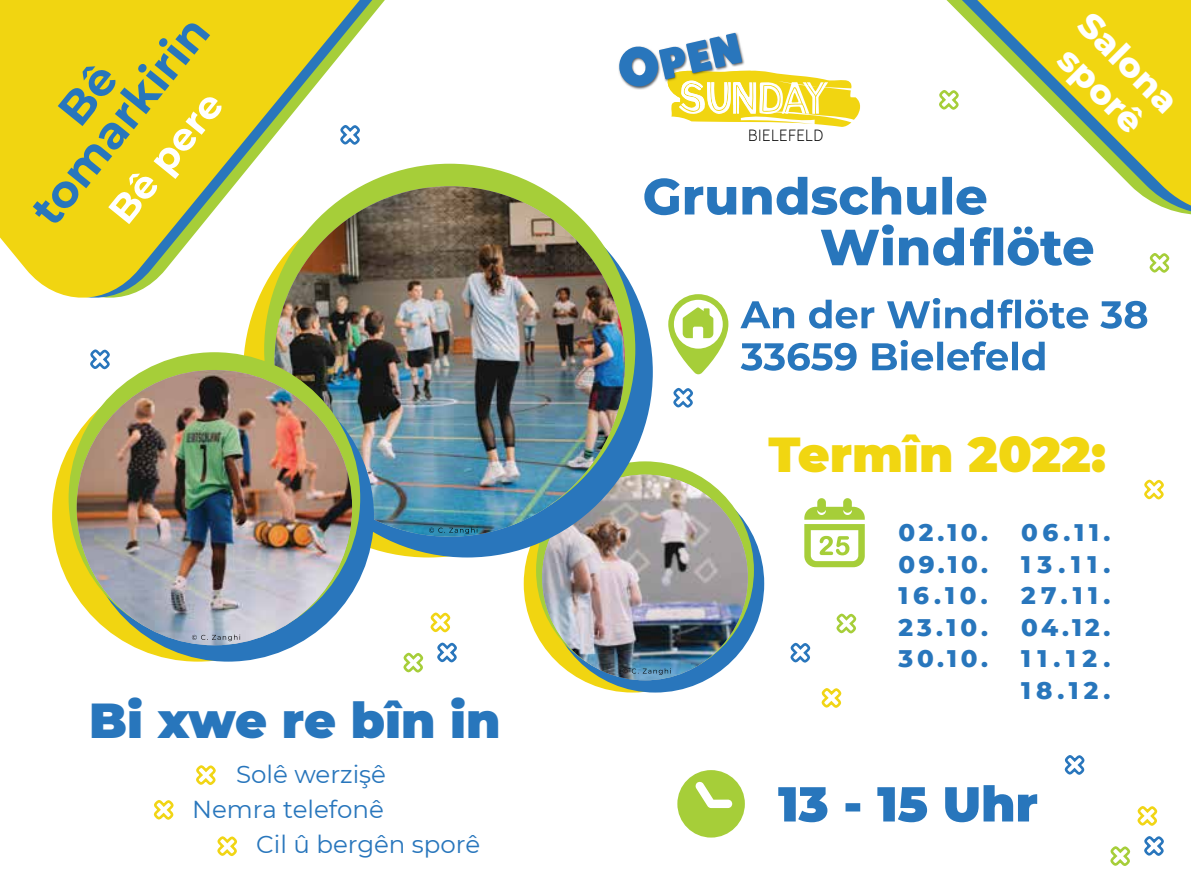
<style>
.page{position:relative;width:1191px;height:893px;background:#fff}
.page>*{position:absolute;margin:0;border:0;box-sizing:border-box;transform-origin:0 0}
.t1{font:900 49px "Montserrat";color:#2876bc}
.t2{font:900 49px "Montserrat";color:#f1d611}
.t3{font:700 45.5px/42px "Montserrat";color:#2876bc;text-align:center}
.t4{font:43.05px "Mister London Sans";color:#2976bc}
.t5{font:700 38.5px "Montserrat";color:#fff}
.t6{font:800 35px/38.9px "Montserrat";color:#fff}
.t7{font:800 24.5px/31.5px "Montserrat";letter-spacing:.19em;color:#2876bc;text-align:justify}
.t8{font:24.5px "Montserrat";color:#2876bc}
.t9{font:300 17.32px "Source Sans Pro";color:#000}
.s1{font-size:53.2px}
</style>
<div class="page">
<div style="left:524px;top:475px;width:217px;height:217px;background:#f1d511;border-radius:50%"></div>
<div style="left:546px;top:475px;width:218px;height:217px;background:#2976bc;border-radius:50%"></div>
<div style="left:536px;top:461px;width:218px;height:218px;background:#a6ce39;border-radius:50%"></div>
<img style="left:542px;top:475px;width:206px;height:205px;border-radius:103px">
<svg style="left:671px;top:70px;width:190px;height:57px"></svg>
<img style="left:618px;top:32px;width:132px;height:58px">
<img style="left:666px;top:71px;width:84px;height:34px">
<img style="left:680px;top:81px;width:25px;height:24px">
<img style="left:707px;top:82px;width:24px;height:23px">
<img style="left:733px;top:82px;width:17px;height:23px">
<div style="left:282px;top:186px;width:371px;height:371px;background:#2976bc;border-radius:50%"></div>
<div style="left:264px;top:164px;width:371px;height:371px;background:#a6ce39;border-radius:50%"></div>
<img style="left:274px;top:186px;width:351px;height:351px;border-radius:175px">
<svg style="left:90px;top:349px;width:20px;height:21px"></svg>
<svg style="left:1144px;top:479px;width:20px;height:21px"></svg>
<svg style="left:1064px;top:755px;width:21px;height:20px"></svg>
<svg style="left:836px;top:613px;width:21px;height:21px"></svg>
<svg style="left:1149px;top:253px;width:21px;height:20px"></svg>
<svg style="left:673px;top:387px;width:20px;height:21px"></svg>
<svg style="left:790px;top:642px;width:21px;height:21px"></svg>
<svg style="left:430px;top:612px;width:21px;height:21px"></svg>
<svg style="left:437px;top:642px;width:20px;height:21px"></svg>
<svg style="left:403px;top:652px;width:21px;height:21px"></svg>
<svg style="left:1137px;top:806px;width:21px;height:20px"></svg>
<svg style="left:1144px;top:836px;width:20px;height:20px"></svg>
<svg style="left:1110px;top:846px;width:21px;height:20px"></svg>
<svg style="left:384px;top:0;width:13px;height:307px"></svg>
<svg style="left:372px;top:0;width:12px;height:307px"></svg>
<svg style="left:0;top:0;width:372px;height:307px;fill:#f1d511"></svg>
<div style="left:52px;top:370px;width:292px;height:292px;background:#f1d511;border-radius:50%"></div>
<div style="left:82px;top:370px;width:292px;height:292px;background:#2976bc;border-radius:50%"></div>
<div style="left:69px;top:352px;width:291px;height:292px;background:#a6ce39;border-radius:50%"></div>
<img style="left:77px;top:370px;width:275px;height:275px;border-radius:138px">
<svg style="left:947px;top:0;width:244px;height:214px"></svg>
<svg style="left:962px;top:0;width:229px;height:212px"></svg>
<svg style="left:804px;top:498px;width:60px;height:69px"></svg>
<svg style="left:677px;top:770px;width:68px;height:67px"></svg>
<svg style="left:778px;top:785px;width:259px;height:37px"></svg>
<svg style="left:821px;top:688px;width:21px;height:20px"></svg>
<svg style="left:192px;top:635px;width:48px;height:6px"></svg>
<svg style="left:429px;top:527px;width:48px;height:7px"></svg>
<svg style="left:622px;top:668px;width:49px;height:7px"></svg>
<svg style="left:740px;top:340px;width:304px;height:31px"></svg>
<svg style="left:740px;top:298px;width:407px;height:31px"></svg>
<svg style="left:820px;top:224px;width:273px;height:42px"></svg>
<svg style="left:644px;top:177px;width:342px;height:38px"></svg>
<svg style="left:668px;top:294px;width:60px;height:80px"></svg>
<svg style="left:153px;top:800px;width:21px;height:20px"></svg>
<svg style="left:196px;top:765px;width:20px;height:20px"></svg>
<svg style="left:217px;top:836px;width:21px;height:20px"></svg>
<h2 class="t3" style="left:-10px;top:178px;width:254px;rotate:-51deg">Bê tomarkirin</h2>
<h3 class="t5" style="left:95px;top:201px;width:158px;rotate:-51deg">Bê pere</h3>
<h1 class="t1" style="left:89px;top:683px;width:413px">Bi xwe re bîn in</h1>
<p class="t8" style="left:236px;top:758px;width:151px">Solê werzişê</p>
<p class="t8" style="left:192px;top:793px;width:193px">Nemra telefonê</p>
<p class="t8" style="left:256px;top:828px;width:225px">Cil û bergên sporê</p>
<h3 class="t4" style="left:613px;top:52px;width:127px;rotate:-13deg"><span class="s1">O</span>PEN</h3>
<p class="t9" style="left:747px;top:125px;width:77px">BIELEFELD</p>
<h3 class="t6" style="left:1099px;top:3px;width:127px;rotate:45deg">Salona sporê</h3>
<h1 class="t2" style="left:768px;top:418px;width:339px">Termîn 2022:</h1>
<p class="t7" style="left:898px;top:516px;width:91px">02.10.<br>09.10.<br>16.10.<br>23.10.<br>30.10.</p>
<p class="t7" style="left:1021px;top:516px;width:91px">06.11.<br>13.11.<br>27.11.<br>04.12.<br>11.12.<br>18.12.</p>
</div>
